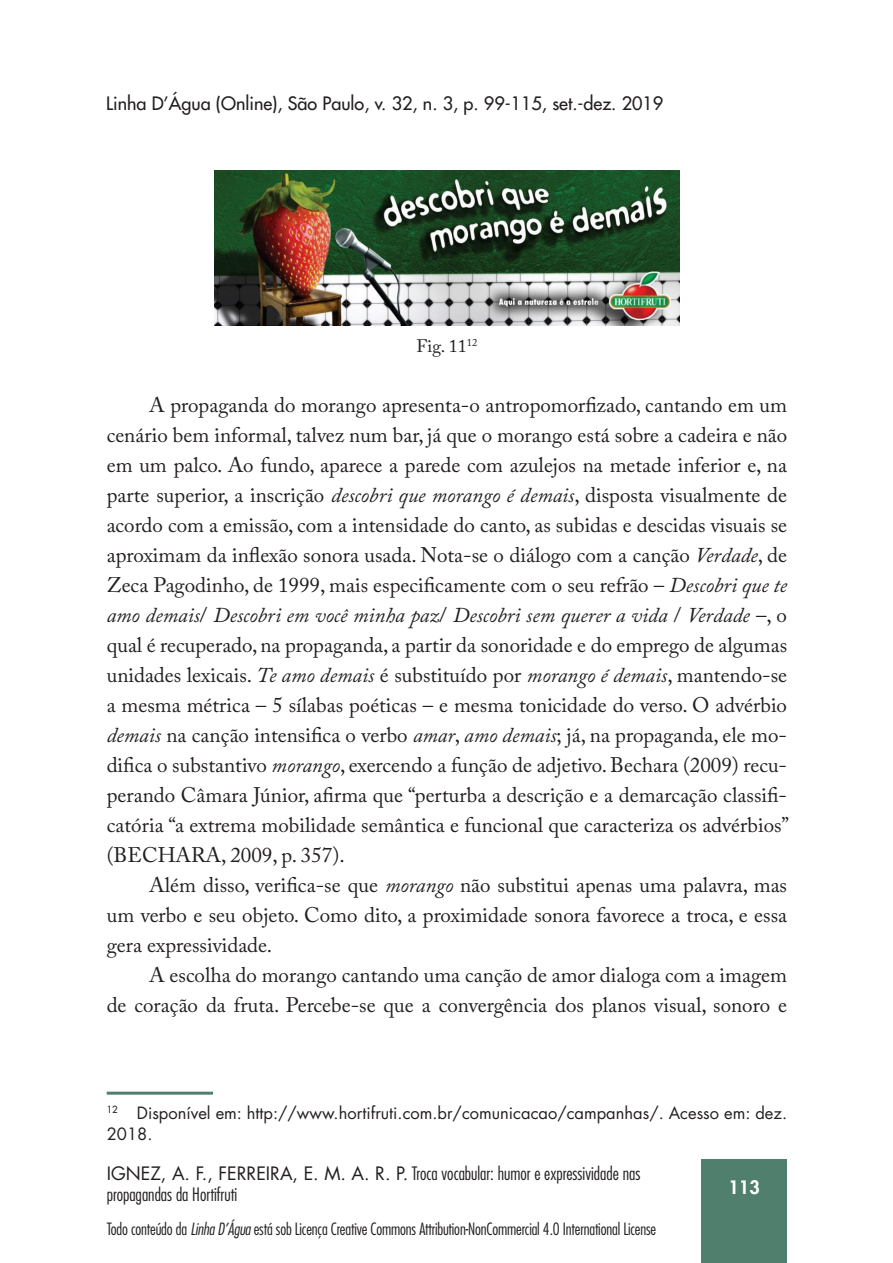
<style>
.page{position:relative;width:893px;height:1263px;background:#fff}
.page>*{position:absolute;margin:0;border:0;box-sizing:border-box;transform-origin:0 0}
._1__texto_corrido{font:21px/30px "Adobe Caslon Pro";color:#231f20;text-align:justify}
.t1{font:300 condensed 18px/21.6px "Futura LT";color:#231f20}
.t2{font:18px "Futura LT";color:#231f20}
._3__legenda{font:18px "Adobe Caslon Pro";color:#231f20}
.t3{font:800 18px "Futura LT";color:#fff}
.t4{font:300 condensed 16.5px "Futura LT";letter-spacing:-.01em;color:#231f20}
._5__Nota_de_rodapé{font:16.5px/21px "Futura LT";color:#231f20}
.s1{font-style:italic}
.s2{font-weight:400;font-stretch:normal}
</style>
<div class="page">
<div style="left:702px;top:1159px;width:85px;height:104px;background:#507f6d"></div>
<img style="left:214px;top:170px;width:466px;height:155px">
<hr style="left:107px;top:1092px;width:106px;height:3px;background:#507f6d">
<p class="t2" style="left:106px;top:91px;width:558px">Linha D’Água (Online), São Paulo, v. 32, n. 3, p. 99-115, set.-dez. 2019</p>
<p class="_3__legenda" style="left:416px;top:335px;width:62px">Fig. 11<sup>12</sup></p>
<p class="_1__texto_corrido" style="left:107px;top:390px;width:684px;text-indent:43px">A propaganda do morango apresenta-o antropomorfizado, cantando em um cenário bem informal, talvez num bar, já que o morango está sobre a cadeira e não em um palco. Ao fundo, aparece a parede com azulejos na metade inferior e, na parte superior, a inscrição <span class="s1">descobri que morango é demais</span>, disposta visualmente de acordo com a emissão, com a intensidade do canto, as subidas e descidas visuais se aproximam da inflexão sonora usada. Nota-se o diálogo com a canção <span class="s1">Verdade</span>, de Zeca Pagodinho, de 1999, mais especificamente com o seu refrão – <span class="s1">Descobri que te amo demais</span>/ <span class="s1">Descobri em você minha paz</span>/ <span class="s1">Descobri sem querer a vida</span> / <span class="s1">Verdade</span> –, o qual é recuperado, na propaganda, a partir da sonoridade e do emprego de algumas unidades lexicais. <span class="s1">Te amo demais</span> é substituído por <span class="s1">morango é demais</span>, mantendo-se a mesma métrica – 5 sílabas poéticas – e mesma tonicidade do verso. O advérbio <span class="s1">demais</span> na canção intensifica o verbo <span class="s1">amar</span>, <span class="s1">amo demais</span>; já, na propaganda, ele mo&shy;difica o substantivo <span class="s1">morango</span>, exercendo a função de adjetivo. Bechara (2009) recu&shy;perando Câmara Júnior, afirma que “perturba a descrição e a demarcação classifi&shy;catória “a extrema mobilidade semântica e funcional que caracteriza os advérbios” (BECHARA, 2009, p. 357).</p>
<p class="_1__texto_corrido" style="left:107px;top:870px;width:682px;text-indent:43px">Além disso, verifica-se que <span class="s1">morango</span> não substitui apenas uma palavra, mas um verbo e seu objeto. Como dito, a proximidade sonora favorece a troca, e essa gera expressividade.</p>
<p class="_1__texto_corrido" style="left:107px;top:960px;width:682px;text-align:right">A escolha do morango cantando uma canção de amor dialoga com a imagem<br>de coração da fruta. Percebe-se que a convergência dos planos visual, sonoro e</p>
<p class="_5__Nota_de_rodapé" style="left:107px;top:1102px;width:682px"><sup>12</sup> Disponível em: http://www.hortifruti.com.br/comunicacao/campanhas/. Acesso em: dez.<br>2018.</p>
<p class="t1" style="left:107px;top:1162px;width:535px"><span class="s2">IGNEZ, A. F., FERREIRA, E. M. A. R. P.</span> Troca vocabular: humor e expressividade nas propagandas da Hortifruti</p>
<p class="t4" style="left:107px;top:1218px;width:551px">Todo conteúdo da <span class="s1">Linha D’Água</span> está sob Licença Creative Commons Attribution-NonCommercial 4.0 International License</p>
<p class="t3" style="left:728px;top:1175px;width:33px">113</p>
</div>
